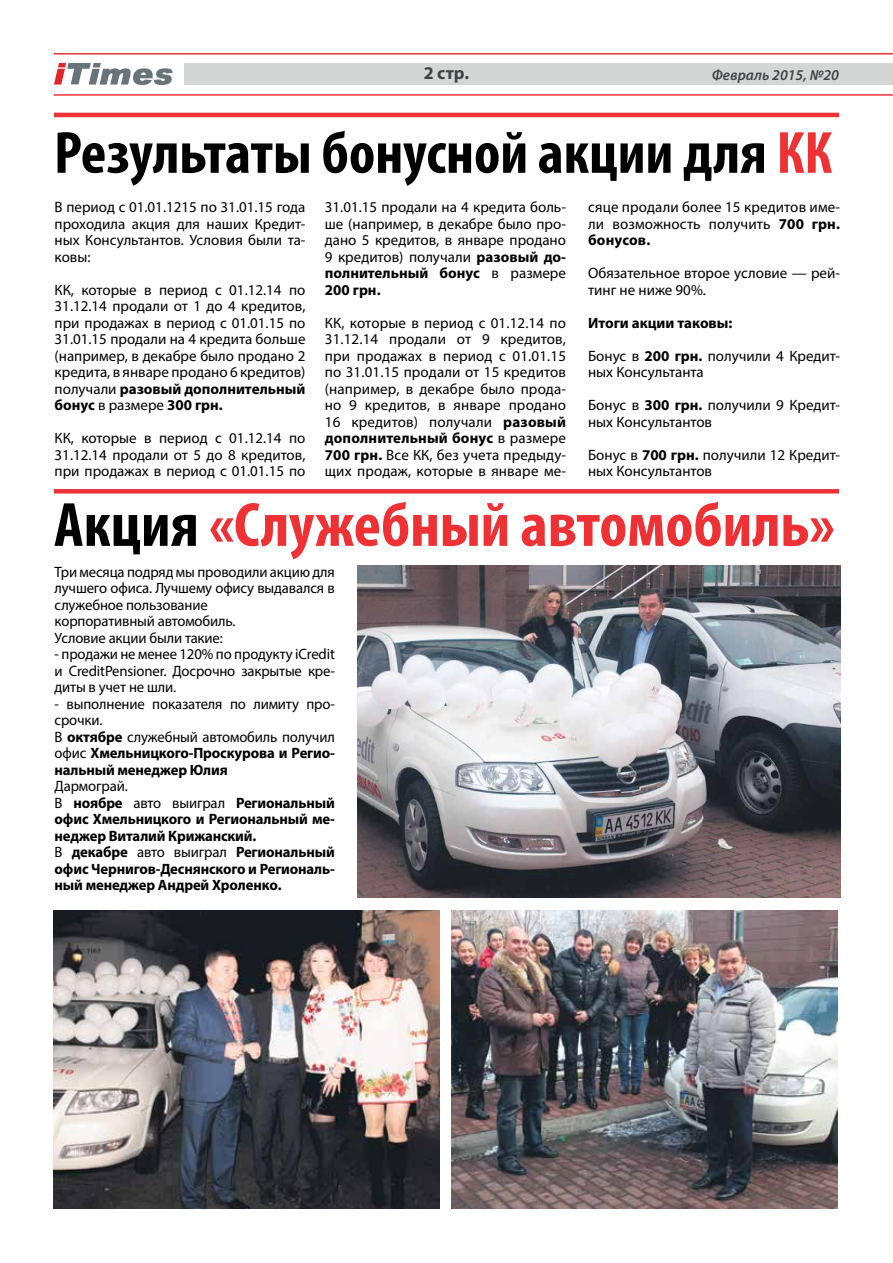
<style>
.page{position:relative;width:893px;height:1263px;background:#fff}
.page>*{position:absolute;margin:0;border:0;box-sizing:border-box;transform-origin:0 0}
.t1{font:700 condensed 63px "Myriad Pro";color:#ee3135}
.t2{font:700 condensed 60px "Myriad Pro";color:#000}
.t3{font:700 18px "Myriad Pro";color:#434345}
.t4{font:15px/16.5px "Myriad Pro";color:#000;text-align:justify}
.t5{font:700 15px/16.5px "Myriad Pro";letter-spacing:-.01em;color:#000}
.t6{font:italic 600 15px "Myriad Pro";color:#434345}
.s1{color:#ee3135}
.s2{font-weight:700}
.s3{color:#000}
.s4{font-weight:400}
</style>
<div class="page">
<div style="left:185px;top:63px;width:708px;height:22px;background:#d4d6d6"></div>
<hr style="left:54px;top:94px;width:839px;height:2px;background:#ee3135">
<hr style="left:54px;top:53px;width:839px;height:2px;background:#ee3135">
<svg style="left:54px;top:63px;width:119px;height:22px"></svg>
<hr style="left:54px;top:113px;width:785px;height:4px;background:#ee3135">
<hr style="left:54px;top:489px;width:785px;height:4px;background:#ee3135">
<img style="left:357px;top:566px;width:483px;height:331px">
<img style="left:53px;top:910px;width:387px;height:299px">
<img style="left:451px;top:910px;width:387px;height:299px">
<p class="t3" style="left:424px;top:61px;width:47px">2 стр.</p>
<p class="t6" style="left:712px;top:66px;width:129px">Февраль 2015, №20</p>
<h2 class="t2" style="left:54px;top:115px;width:780px">Результаты бонусной акции для <span class="s1">КК</span></h2>
<p class="t4" style="left:55px;top:199px;width:252px">В период с 01.01.1215 по 31.01.15 года проходила акция для наших Кредит&shy;ных Консультантов. Условия были та&shy;ковы:</p>
<p class="t4" style="left:55px;top:281px;width:252px">КК, которые в период с 01.12.14 по 31.12.14 продали от 1 до 4 кредитов, при продажах в период с 01.01.15 по 31.01.15 продали на 4 кредита больше (например, в декабре было продано 2 кредита, в январе продано 6 кредитов) получали <span class="s2">разовый дополнительный бонус</span> в размере <span class="s2">300 грн.</span></p>
<p class="t4" style="left:55px;top:430px;width:252px">КК, которые в период с 01.12.14 по 31.12.14 продали от 5 до 8 кредитов, при продажах в период с 01.01.15 по</p>
<p class="t4" style="left:325px;top:199px;width:243px">31.01.15 продали на 4 кредита боль&shy;ше (например, в декабре было про&shy;дано 5 кредитов, в январе продано 9 кредитов) получали <span class="s2">разовый до&shy;полнительный бонус</span> в размере <span class="s2">200 грн.</span></p>
<p class="t4" style="left:325px;top:314px;width:243px">КК, которые в период с 01.12.14 по 31.12.14 продали от 9 кредитов, при продажах в период с 01.01.15 по 31.01.15 продали от 15 кредитов (например, в декабре было прода&shy;но 9 кредитов, в январе продано 16 кредитов) получали <span class="s2">разовый дополнительный бонус</span> в размере <span class="s2">700 грн.</span> Все КК, без учета предыду&shy;щих продаж, которые в январе ме-</p>
<p class="t4" style="left:588px;top:199px;width:253px">сяце продали более 15 кредитов име&shy;ли возможность получить <span class="s2">700 грн. бонусов.</span></p>
<p class="t4" style="left:588px;top:265px;width:253px">Обязательное второе условие — рей&shy;тинг не ниже 90%.</p>
<p class="t5" style="left:588px;top:314px;width:146px">Итоги акции таковы:</p>
<p class="t4" style="left:588px;top:347px;width:253px">Бонус в <span class="s2">200 грн.</span> получили 4 Кредит&shy;ных Консультанта</p>
<p class="t4" style="left:588px;top:397px;width:253px">Бонус в <span class="s2">300 грн.</span> получили 9 Кредит&shy;ных Консультантов</p>
<p class="t4" style="left:588px;top:446px;width:253px">Бонус в <span class="s2">700 грн.</span> получили 12 Кредит&shy;ных Консультантов</p>
<h1 class="t1" style="left:54px;top:485px;width:782px"><span class="s3">Акция</span> «Служебный автомобиль»</h1>
<p class="t4" style="left:55px;top:563px;width:282px;text-align:left">Три месяца подряд мы проводили акцию для лучшего офиса. Лучшему офису выдавался в служебное пользование<br>корпоративный автомобиль.<br>Условие акции были такие:</p>
<p class="t4" style="left:55px;top:646px;width:282px">- продажи не менее 120% по продукту iCredit и CreditPensioner. Досрочно закрытые кре&shy;диты в учет не шли.</p>
<p class="t4" style="left:55px;top:695px;width:282px;text-align:left">- выполнение показателя по лимиту про&shy;срочки.<br>В <span class="s2">октябре</span> служебный автомобиль получил офис <span class="s2">Хмельницкого-Проскурова и Регио&shy;нальный менеджер Юлия</span></p>
<p class="t5" style="left:55px;top:777px;width:282px"><span class="s4">Дармограй.<br>В</span> ноябре <span class="s4">авто выиграл</span> Региональный офис Хмельницкого и Региональный ме&shy;неджер Виталий Крижанский.<br><span class="s4">В</span> декабре <span class="s4">авто выиграл</span> Региональный офис Чернигов-Деснянского и Региональ&shy;ный менеджер Андрей Хроленко.</p>
</div>
